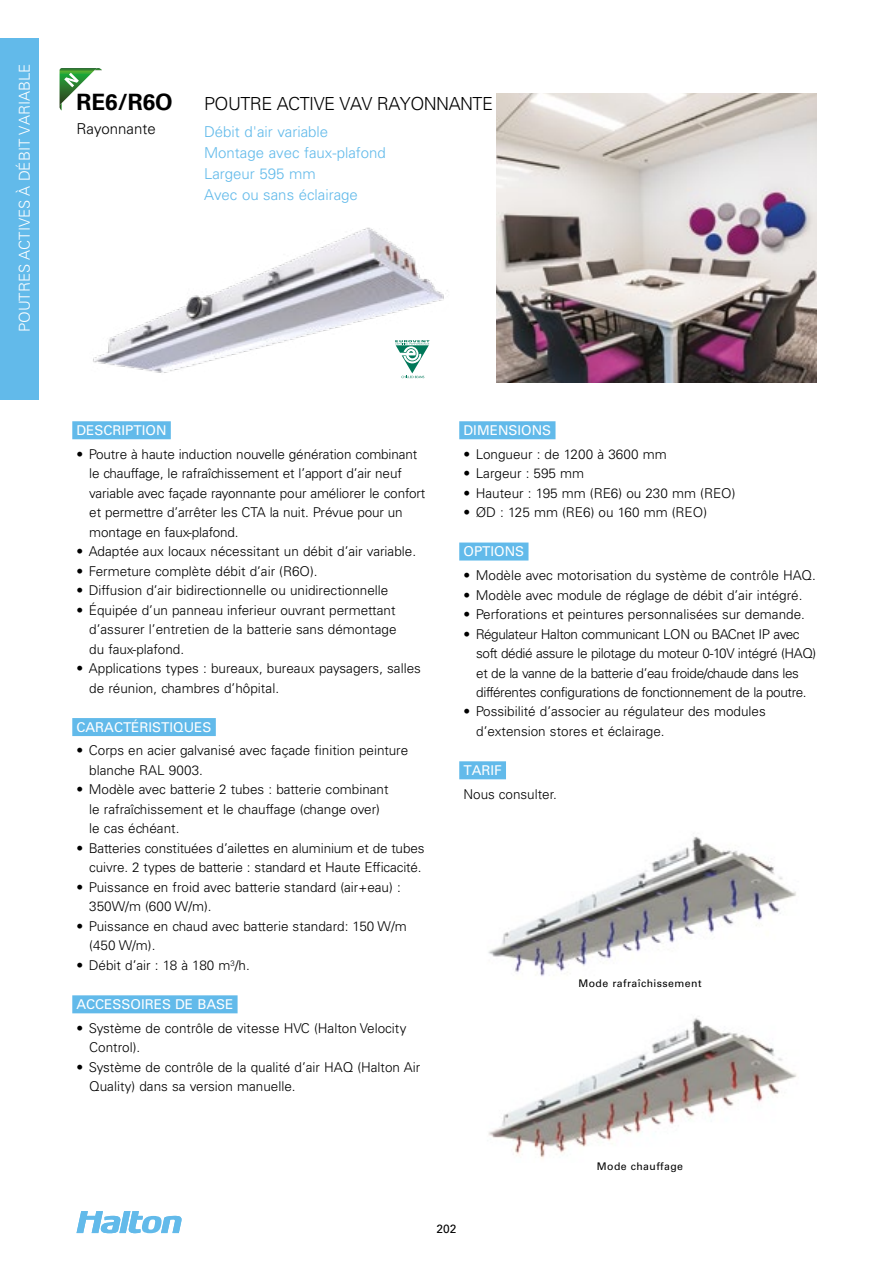
<style>
.page{position:relative;width:893px;height:1263px;background:#fff}
.page>*{position:absolute;margin:0;border:0;box-sizing:border-box;transform-origin:0 0}
.t1{font:700 22.5px "Univers LT Std";color:#000}
.t2{font:300 18px "Univers LT Std";letter-spacing:-.03em;color:#000}
.t3{font:300 15px/21px "Univers LT Std";color:#62baea}
.t4{font:300 15px "Univers LT Std";color:#fff}
.t5{font:300 15px "Univers LT Std";color:#000}
.t6{font:300 13.5px/19.5px "Univers LT Std";color:#000}
.t7{font:300 13.5px/19.5px "Univers LT Std";letter-spacing:-.025em;color:#000}
.t8{font:13.5px "Univers LT Std";color:#fff}
.t9{font:12px "Univers LT Std";color:#000}
.t10{font:10.5px "Univers LT Std";letter-spacing:.04em;color:#000}
</style>
<div class="page">
<div style="left:0;top:38px;width:38px;height:362px;background:#62baea"></div>
<svg style="left:77px;top:1211px;width:105px;height:22px"></svg>
<svg style="left:60px;top:68px;width:42px;height:43px"></svg>
<img style="left:78px;top:227px;width:370px;height:213px">
<div style="left:72px;top:421px;width:99px;height:18px;background:#62baea"></div>
<div style="left:72px;top:718px;width:144px;height:18px;background:#62baea"></div>
<div style="left:72px;top:995px;width:166px;height:18px;background:#62baea"></div>
<svg style="left:395px;top:340px;width:34px;height:38px"></svg>
<div style="left:459px;top:421px;width:96px;height:18px;background:#62baea"></div>
<div style="left:459px;top:542px;width:69px;height:18px;background:#62baea"></div>
<div style="left:459px;top:761px;width:47px;height:18px;background:#62baea"></div>
<img style="left:488px;top:836px;width:308px;height:140px">
<img style="left:488px;top:1018px;width:309px;height:141px">
<img style="left:496px;top:94px;width:320px;height:289px">
<p class="t4" style="left:15px;top:332px;width:270px;rotate:-90deg">POUTRES ACTIVES À DÉBIT VARIABLE</p>
<h1 class="t1" style="left:77px;top:89px;width:98px">RE6/R6O</h1>
<h2 class="t2" style="left:204px;top:93px;width:290px">POUTRE ACTIVE VAV RAYONNANTE</h2>
<p class="t5" style="left:77px;top:119px;width:81px">Rayonnante</p>
<p class="t3" style="left:204px;top:121px;width:183px">Débit d'air variable<br>Montage avec faux-plafond<br>Largeur 595 mm<br>Avec ou sans éclairage</p>
<p class="t8" style="left:77px;top:422px;width:92px">DESCRIPTION</p>
<p class="t6" style="left:89px;top:444px;width:338px;text-indent:-13px">• Poutre à haute induction nouvelle génération combinant le chauffage, le rafraîchissement et l’apport d’air neuf variable avec façade rayonnante pour améliorer le confort et permettre d’arrêter les CTA la nuit. Prévue pour un montage en faux-plafond.</p>
<p class="t6" style="left:77px;top:542px;width:341px">• Adaptée aux locaux nécessitant un débit d’air variable.</p>
<p class="t6" style="left:77px;top:561px;width:243px">• Fermeture complète débit d’air (R6O).</p>
<p class="t6" style="left:77px;top:581px;width:313px">• Diffusion d’air bidirectionnelle ou unidirectionnelle</p>
<p class="t6" style="left:89px;top:600px;width:309px;text-align:justify;text-indent:-13px">• Équipée d’un panneau inferieur ouvrant permettant d’assurer l’entretien de la batterie sans démontage du faux-plafond.</p>
<p class="t6" style="left:89px;top:659px;width:333px;text-indent:-13px">• Applications types : bureaux, bureaux paysagers, salles de réunion, chambres d’hôpital.</p>
<p class="t8" style="left:77px;top:719px;width:137px">CARACTÉRISTIQUES</p>
<p class="t6" style="left:89px;top:741px;width:320px;text-indent:-13px">• Corps en acier galvanisé avec façade finition peinture blanche RAL 9003.</p>
<p class="t6" style="left:89px;top:780px;width:301px;text-indent:-13px">• Modèle avec batterie 2 tubes : batterie combinant le rafraîchissement et le chauffage (change over) le cas échéant.</p>
<p class="t6" style="left:77px;top:838px;width:349px;text-align:right">• Batteries constituées d’ailettes en aluminium et de tubes cuivre. 2 types de batterie : standard et Haute Efficacité.</p>
<p class="t6" style="left:89px;top:877px;width:313px;text-indent:-13px">• Puissance en froid avec batterie standard (air+eau) :<br>350W/m (600 W/m).</p>
<p class="t6" style="left:89px;top:916px;width:319px;text-indent:-13px">• Puissance en chaud avec batterie standard: 150 W/m (450 W/m).</p>
<p class="t6" style="left:77px;top:955px;width:175px">• Débit d’air : 18 à 180 m<sup>3</sup>/h.</p>
<p class="t8" style="left:77px;top:996px;width:158px">ACCESSOIRES DE BASE</p>
<p class="t6" style="left:89px;top:1018px;width:319px;text-indent:-13px">• Système de contrôle de vitesse HVC (Halton Velocity<br>Control).</p>
<p class="t6" style="left:89px;top:1057px;width:333px;text-indent:-13px">• Système de contrôle de la qualité d’air HAQ (Halton Air<br>Quality) dans sa version manuelle.</p>
<p class="t8" style="left:463px;top:422px;width:89px">DIMENSIONS</p>
<p class="t6" style="left:463px;top:444px;width:205px">• Longueur : de 1200 à 3600 mm</p>
<p class="t6" style="left:463px;top:464px;width:122px">• Largeur : 595 mm</p>
<p class="t6" style="left:463px;top:483px;width:274px">• Hauteur : 195 mm (RE6) ou 230 mm (REO)</p>
<p class="t6" style="left:463px;top:503px;width:245px">• ØD : 125 mm (RE6) ou 160 mm (REO)</p>
<p class="t8" style="left:463px;top:543px;width:62px">OPTIONS</p>
<p class="t6" style="left:463px;top:565px;width:354px">• Modèle avec motorisation du système de contrôle HAQ.</p>
<p class="t6" style="left:463px;top:585px;width:340px">• Modèle avec module de réglage de débit d’air intégré.</p>
<p class="t6" style="left:463px;top:604px;width:343px">• Perforations et peintures personnalisées sur demande.</p>
<p class="t7" style="left:476px;top:624px;width:341px;text-indent:-13px">• Régulateur Halton communicant LON ou BACnet IP avec soft dédié assure le pilotage du moteur 0-10V intégré (HAQ) et de la vanne de la batterie d’eau froide/chaude dans les différentes configurations de fonctionnement de la poutre.</p>
<p class="t6" style="left:476px;top:702px;width:291px;text-indent:-13px">• Possibilité d’associer au régulateur des modules d’extension stores et éclairage.</p>
<p class="t8" style="left:463px;top:762px;width:40px">TARIF</p>
<p class="t6" style="left:463px;top:784px;width:95px">Nous consulter.</p>
<p class="t10" style="left:578px;top:977px;width:125px">Mode rafraîchissement</p>
<p class="t9" style="left:436px;top:1222px;width:22px">202</p>
<p class="t10" style="left:597px;top:1160px;width:88px">Mode chauffage</p>
</div>
